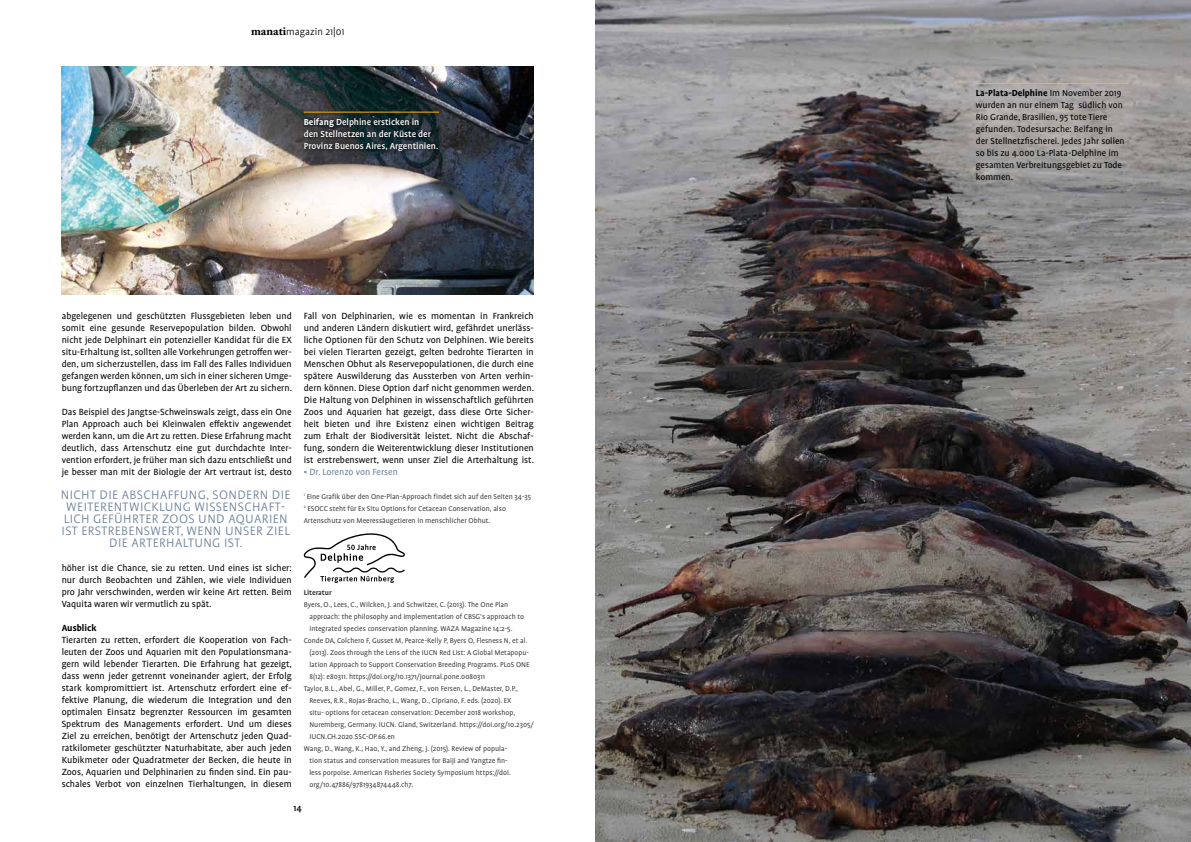
<style>
.page{position:relative;width:1191px;height:842px;background:#fff}
.page>*{position:absolute;margin:0;border:0;box-sizing:border-box;transform-origin:0 0}
.t1{font:300 14px/12px "Profile OT";letter-spacing:.03em;color:#6f829a;text-align:center}
.t2{font:300 11px "Profile OT";color:#000}
.t3{font:10.2px/12px "Profile OT";color:#000;text-align:justify}
.t4{font:10.2px "Profile OT";color:#6f829a}
.t5{font:700 10.2px "Profile OT";color:#000}
.t6{font:10px/12px "Profile OT";color:#000}
.t7{font:500 10px/12px "Profile OT";color:#fff}
.t8{font:500 10px "Profile OT";color:#000}
.t9{font:8px/12px "Profile OT";color:#3c3c3b}
.t10{font:700 8px "Profile OT";color:#3c3c3b}
.s1{font-family:"Adobe Caslon Pro";font-weight:700;font-size:12px}
.s2{font-weight:700}
</style>
<div class="page">
<img style="left:595px;top:0;width:596px;height:842px">
<img style="left:62px;top:67px;width:472px;height:228px">
<svg style="left:301px;top:109px;width:142px;height:45px;background:#212b2e"></svg>
<hr style="left:304px;top:112px;width:135px;height:1px;background:#fbba00">
<hr style="left:976px;top:83px;width:153px;height:1px;background:#fbba00">
<svg style="left:304px;top:533px;width:101px;height:50px"></svg>
<p class="t2" style="left:251px;top:26px;width:95px"><span class="s1">manati</span>magazin 21|01</p>
<p class="t7" style="left:304px;top:116px;width:136px"><span class="s2">Beifang</span> Delphine ersticken in<br>den Stellnetzen an der Küste der<br>Provinz Buenos Aires, Argentinien.</p>
<p class="t3" style="left:62px;top:310px;width:232px">abgelegenen und geschützten Flussgebieten leben und somit eine gesunde Reservepopulation bilden. Obwohl nicht jede Delphinart ein potenzieller Kandidat für die EX situ-Erhaltung ist, sollten alle Vorkehrungen getroffen wer&shy;den, um sicherzustellen, dass im Fall des Falles Individuen gefangen werden können, um sich in einer sicheren Umge&shy;bung fortzupflanzen und das Überleben der Art zu sichern.</p>
<p class="t3" style="left:62px;top:406px;width:231px">Das Beispiel des Jangtse-Schweinswals zeigt, dass ein One Plan Approach auch bei Kleinwalen effektiv angewendet werden kann, um die Art zu retten. Diese Erfahrung macht deutlich, dass Artenschutz eine gut durchdachte Inter&shy;vention erfordert, je früher man sich dazu entschließt und je besser man mit der Biologie der Art vertraut ist, desto</p>
<h1 class="t1" style="left:61px;top:489px;width:231px">NICHT DIE ABSCHAFFUNG, SONDERN DIE<br>WEITERENTWICKLUNG WISSENSCHAFT-<br>LICH GEFÜHRTER ZOOS UND AQUARIEN<br>IST ERSTREBENSWERT, WENN UNSER ZIEL<br>DIE ARTERHALTUNG IST.</h1>
<p class="t3" style="left:62px;top:562px;width:231px">höher ist die Chance, sie zu retten. Und eines ist sicher: nur durch Beobachten und Zählen, wie viele Individuen pro Jahr verschwinden, werden wir keine Art retten. Beim Vaquita waren wir vermutlich zu spät.</p>
<p class="t5" style="left:62px;top:622px;width:36px">Ausblick</p>
<p class="t3" style="left:62px;top:634px;width:232px">Tierarten zu retten, erfordert die Kooperation von Fach&shy;leuten der Zoos und Aquarien mit den Populationsmana&shy;gern wild lebender Tierarten. Die Erfahrung hat gezeigt, dass wenn jeder getrennt voneinander agiert, der Erfolg stark kompromittiert ist. Artenschutz erfordert eine ef&shy;fektive Planung, die wiederum die Integration und den optimalen Einsatz begrenzter Ressourcen im gesamten Spektrum des Managements erfordert. Und um dieses Ziel zu erreichen, benötigt der Artenschutz jeden Quad&shy;ratkilometer geschützter Naturhabitate, aber auch jeden Kubikmeter oder Quadratmeter der Becken, die heute in Zoos, Aquarien und Delphinarien zu finden sind. Ein pau&shy;schales Verbot von einzelnen Tierhaltungen, in diesem</p>
<p class="t3" style="left:304px;top:310px;width:232px">Fall von Delphinarien, wie es momentan in Frankreich und anderen Ländern diskutiert wird, gefährdet unerläss&shy;liche Optionen für den Schutz von Delphinen. Wie bereits bei vielen Tierarten gezeigt, gelten bedrohte Tierarten in Menschen Obhut als Reservepopulationen, die durch eine spätere Auswilderung das Aussterben von Arten verhin&shy;dern können. Diese Option darf nicht genommen werden.<br>Die Haltung von Delphinen in wissenschaftlich geführten Zoos und Aquarien hat gezeigt, dass diese Orte Sicher&shy;heit bieten und ihre Existenz einen wichtigen Beitrag zum Erhalt der Biodiversität leistet. Nicht die Abschaf&shy;fung, sondern die Weiterentwicklung dieser Institutionen ist erstrebenswert, wenn unser Ziel die Arterhaltung ist.</p>
<p class="t4" style="left:304px;top:466px;width:96px">• Dr. Lorenzo von Fersen</p>
<p class="t9" style="left:304px;top:491px;width:229px"><sup>1</sup> Eine Grafik über den One-Plan-Approach findet sich auf den Seiten 34-35<br><sup>2</sup> ESOCC steht für Ex Situ Options for Cetacean Conservation, also<br>Artenschutz von Meeressäugetieren in menschlicher Obhut.</p>
<p class="t10" style="left:304px;top:588px;width:29px">Literatur</p>
<p class="t9" style="left:304px;top:599px;width:206px">Byers, O., Lees, C., Wilcken, J. and Schwitzer, C. (2013). The One Plan</p>
<p class="t9" style="left:309px;top:611px;width:216px">approach: the philosophy and implementation of CBSG’s approach to</p>
<p class="t9" style="left:309px;top:623px;width:205px">integrated species conservation planning. WAZA Magazine 14:2-5.</p>
<p class="t9" style="left:304px;top:635px;width:225px">Conde DA, Colchero F, Gusset M, Pearce-Kelly P, Byers O, Flesness N, et al.</p>
<p class="t9" style="left:309px;top:647px;width:221px">(2013). Zoos through the Lens of the IUCN Red List: A Global Metapopu-</p>
<p class="t9" style="left:309px;top:659px;width:222px">lation Approach to Support Conservation Breeding Programs. PLoS ONE</p>
<p class="t9" style="left:309px;top:671px;width:177px">8(12): e80311. https://doi.org/10.1371/journal.pone.0080311</p>
<p class="t9" style="left:304px;top:683px;width:216px">Taylor, B.L., Abel, G., Miller, P., Gomez, F., von Fersen, L., DeMaster, D.P.,</p>
<p class="t9" style="left:309px;top:695px;width:203px">Reeves, R.R., Rojas-Bracho, L., Wang, D., Cipriano, F. eds. (2020). EX</p>
<p class="t9" style="left:309px;top:707px;width:207px">situ- options for cetacean conservation: December 2018 workshop,</p>
<p class="t9" style="left:309px;top:719px;width:226px">Nuremberg, Germany. IUCN. Gland, Switzerland. https://doi.org/10.2305/</p>
<p class="t9" style="left:309px;top:731px;width:87px">IUCN.CH.2020.SSC-OP.66.en</p>
<p class="t9" style="left:304px;top:743px;width:205px">Wang, D., Wang, K., Hao, Y., and Zheng, J. (2015). Review of popula-</p>
<p class="t9" style="left:309px;top:755px;width:200px">tion status and conservation measures for Baiji and Yangtze fin-</p>
<p class="t9" style="left:309px;top:767px;width:203px">less porpoise. American Fisheries Society Symposium https://doi.</p>
<p class="t9" style="left:309px;top:779px;width:105px">org/10.47886/9781934874448.ch7.</p>
<p class="t8" style="left:293px;top:803px;width:10px">14</p>
<p class="t6" style="left:976px;top:87px;width:150px"><span class="s2">La-Plata-Delphine</span> Im November 2019 wurden an nur einem Tag südlich von Rio Grande, Brasilien, 95 tote Tiere gefunden. Todesursache: Beifang in der Stellnetzfischerei. Jedes Jahr sollen so bis zu 4.000 La-Plata-Delphine im gesamten Verbreitungsgebiet zu Tode kommen.</p>
</div>
